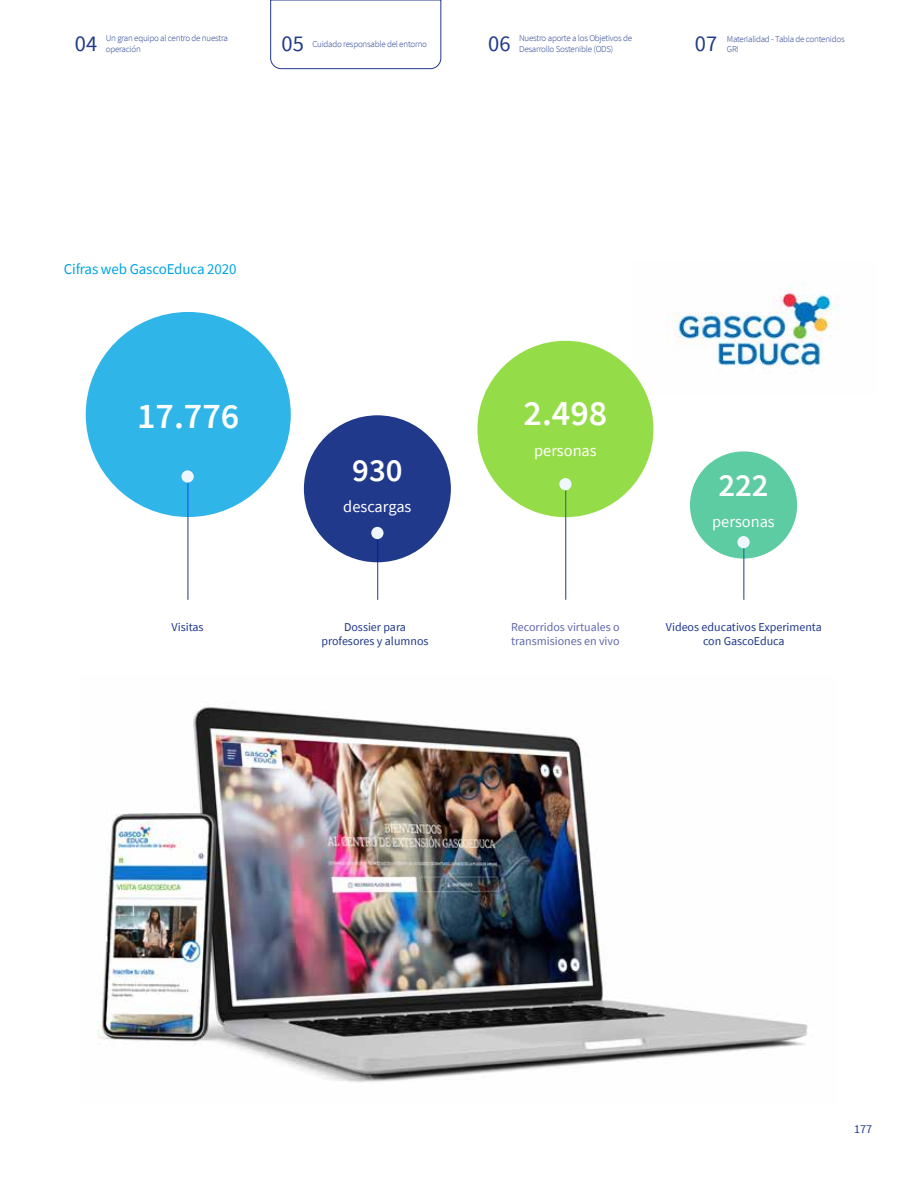
<style>
.page{position:relative;width:918px;height:1188px;background:#fff}
.page>*{position:absolute;margin:0;border:0;box-sizing:border-box;transform-origin:0 0}
.t1{font:600 36px "Source Sans Pro";color:#fff}
.t2{font:600 32.7px "Source Sans Pro";color:#fff}
.t3{font:22.5px "Source Sans Pro";color:#20398b}
.t4{font:16.35px "Source Sans Pro";color:#fff}
.t5{font:15px "Source Sans Pro";letter-spacing:-.01em;color:#00a3e2}
.t6{font:12px/14.4px "Source Sans Pro";color:#20398b;text-align:center}
.t7{font:12px/14.4px "Source Sans Pro";color:#6168ac}
.t8{font:300 9px/10.8px "Source Sans Pro";letter-spacing:-.025em;color:#20398b}
</style>
<div class="page">
<svg style="left:270px;top:0;width:171px;height:69px"></svg>
<img style="left:632px;top:282px;width:208px;height:114px">
<div style="left:86px;top:312px;width:205px;height:205px;background:#30b5e9;border-radius:50%"></div>
<hr style="left:188px;top:477px;width:1px;height:123px;background:#20398b">
<svg style="left:181px;top:470px;width:13px;height:13px"></svg>
<div style="left:304px;top:415px;width:147px;height:147px;background:#20398b;border-radius:50%"></div>
<hr style="left:377px;top:533px;width:1px;height:67px;background:#20398b">
<div style="left:371px;top:527px;width:13px;height:12px;background:#edf7fd;border-radius:50%"></div>
<div style="left:477px;top:341px;width:176px;height:176px;background:#95dd48;border-radius:50%"></div>
<hr style="left:565px;top:484px;width:1px;height:116px;background:#20398b">
<div style="left:559px;top:478px;width:13px;height:12px;background:#edf7fd;border-radius:50%"></div>
<div style="left:690px;top:451px;width:107px;height:108px;background:#5dcca2;border-radius:50%"></div>
<hr style="left:744px;top:542px;width:1px;height:58px;background:#20398b">
<div style="left:737px;top:536px;width:13px;height:12px;background:#edf7fd;border-radius:50%"></div>
<img style="left:97px;top:701px;width:711px;height:381px">
<p class="t8" style="left:106px;top:33px;width:124px">Un gran equipo al centro de nuestra operación</p>
<h3 class="t3" style="left:488px;top:29px;width:24px">06</h3>
<p class="t8" style="left:519px;top:33px;width:115px">Nuestro aporte a los Objetivos de<br>Desarrollo Sostenible (ODS)</p>
<h3 class="t3" style="left:282px;top:29px;width:24px">05</h3>
<p class="t8" style="left:312px;top:39px;width:116px">Cuidado responsable del entorno</p>
<h3 class="t3" style="left:695px;top:29px;width:24px">07</h3>
<p class="t8" style="left:727px;top:33px;width:119px">Materialidad - Tabla de contenidos</p>
<h3 class="t3" style="left:75px;top:29px;width:24px">04</h3>
<p class="t8" style="left:727px;top:44px;width:14px">GRI</p>
<h3 class="t5" style="left:64px;top:259px;width:174px">Cifras web GascoEduca 2020</h3>
<h1 class="t1" style="left:137px;top:392px;width:104px">17.776</h1>
<h3 class="t6" style="left:172px;top:619px;width:33px">Visitas</h3>
<h2 class="t2" style="left:352px;top:449px;width:52px">930</h2>
<h3 class="t4" style="left:343px;top:496px;width:70px">descargas</h3>
<h3 class="t6" style="left:321px;top:619px;width:109px">Dossier para profesores y alumnos</h3>
<h1 class="t1" style="left:524px;top:390px;width:85px">2.498</h1>
<h3 class="t4" style="left:534px;top:440px;width:64px">personas</h3>
<h3 class="t7" style="left:511px;top:619px;width:110px">Recorridos virtuales o transmisiones en vivo</h3>
<h2 class="t2" style="left:718px;top:464px;width:52px">222</h2>
<h3 class="t4" style="left:712px;top:511px;width:64px">personas</h3>
<h3 class="t6" style="left:666px;top:619px;width:157px">Videos educativos Experimenta con GascoEduca</h3>
<h3 class="t6" style="left:854px;top:1122px;width:19px">177</h3>
</div>
